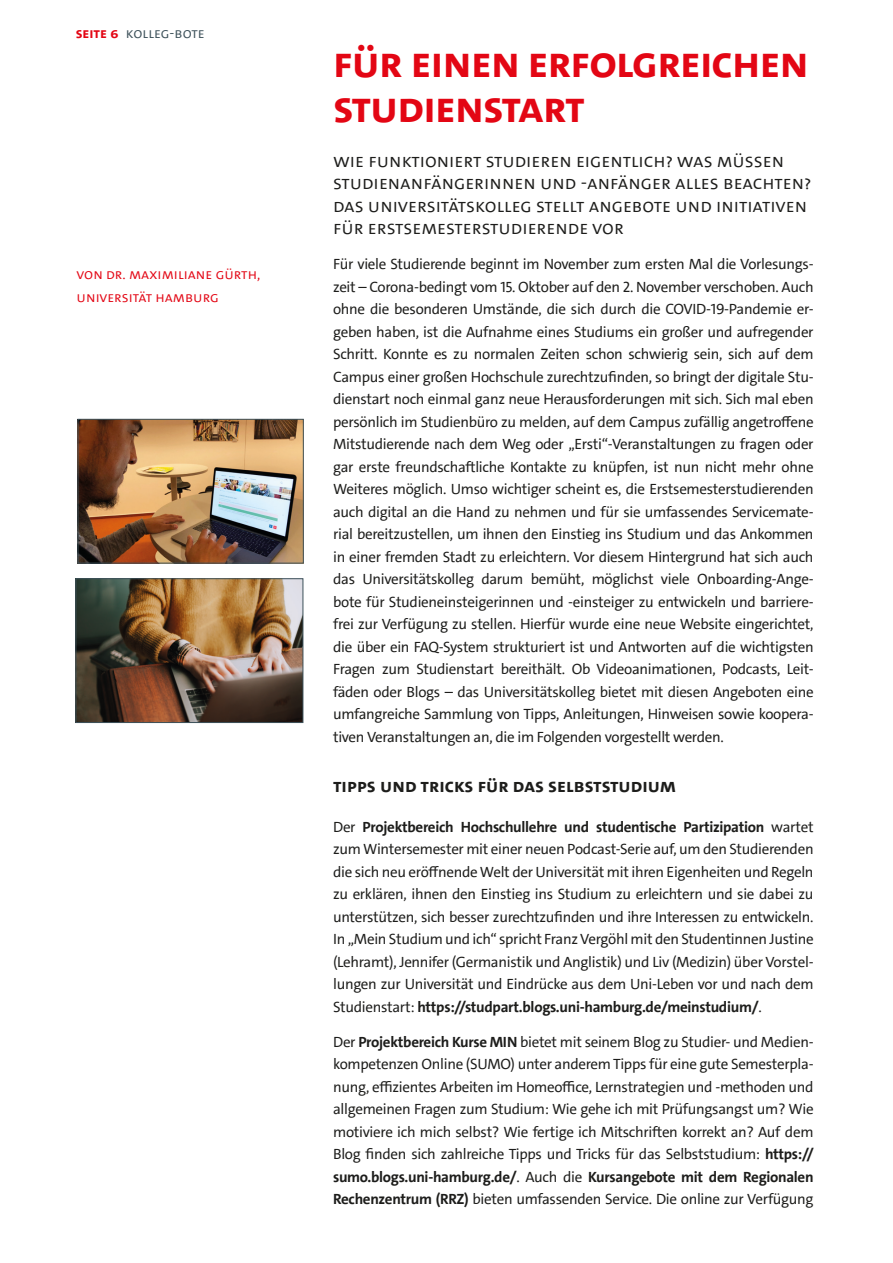
<style>
.page{position:relative;width:893px;height:1263px;background:#fff}
.page>*{position:absolute;margin:0;border:0;box-sizing:border-box;transform-origin:0 0}
.Headline{font:45px/45px "The Sans UHH Bold Caps";letter-spacing:-.02em;color:#e30614}
.Headline-2{font:19.5px/22.5px "The Sans UHH Semi Light Caps";color:#1d1d1b}
.Sub_im_Text{font:19.5px "The Sans UHH Bold Caps";color:#1d1d1b}
.Subheadline{font:15px/22.5px "The Sans UHH";letter-spacing:-.02em;color:#1d1d1b;text-align:justify}
.Autor{font:15px/22.5px "The Sans UHH Semi Light Caps";color:#e30614}
.t1{font:15px "The Sans UHH Semi Light Caps";color:#3d515a}
.s1{font-family:"The Sans UHH Bold Caps";color:#e30614}
.s2{font-weight:700}
</style>
<div class="page">
<img style="left:80px;top:421px;width:222px;height:140px">
<div style="left:78px;top:419px;width:226px;height:144px;border:1px solid #3d515a"></div>
<img style="left:77px;top:580px;width:224px;height:141px">
<div style="left:75px;top:578px;width:228px;height:145px;border:1px solid #3d515a"></div>
<p class="t1" style="left:76px;top:24px;width:131px"><span class="s1">Seite 6</span> Kolleg-Bote</p>
<p class="Autor" style="left:77px;top:263px;width:185px">Von Dr. Maximiliane Gürth,<br>Universität Hamburg</p>
<p class="Headline" style="left:333px;top:39px;width:477px">Für einen erfolgreichen<br>Studienstart</p>
<p class="Headline-2" style="left:333px;top:149px;width:480px">Wie funktioniert studieren eigentlich? Was müssen Studienanfängerinnen und -anfänger alles beachten?<br>Das Universitätskolleg stellt Angebote und Initiativen für Erstsemesterstudierende vor</p>
<p class="Subheadline" style="left:333px;top:253px;width:482px">Für viele Studierende beginnt im November zum ersten Mal die Vorlesungs&shy;zeit – Corona-bedingt vom 15. Oktober auf den 2. November verschoben. Auch ohne die besonderen Umstände, die sich durch die COVID-19-Pandemie er&shy;geben haben, ist die Aufnahme eines Studiums ein großer und aufregender Schritt. Konnte es zu normalen Zeiten schon schwierig sein, sich auf dem Campus einer großen Hochschule zurechtzufinden, so bringt der digitale Stu&shy;dienstart noch einmal ganz neue Herausforderungen mit sich. Sich mal eben persönlich im Studienbüro zu melden, auf dem Campus zufällig angetroffene Mitstudierende nach dem Weg oder „Ersti“-Veranstaltungen zu fragen oder gar erste freundschaftliche Kontakte zu knüpfen, ist nun nicht mehr ohne Weiteres möglich. Umso wichtiger scheint es, die Erstsemesterstudierenden auch digital an die Hand zu nehmen und für sie umfassendes Servicemate&shy;rial bereitzustellen, um ihnen den Einstieg ins Studium und das Ankommen in einer fremden Stadt zu erleichtern. Vor diesem Hintergrund hat sich auch das Universitätskolleg darum bemüht, möglichst viele Onboarding-Ange&shy;bote für Studieneinsteigerinnen und -einsteiger zu entwickeln und barriere&shy;frei zur Verfügung zu stellen. Hierfür wurde eine neue Website eingerichtet, die über ein FAQ-System strukturiert ist und Antworten auf die wichtigsten Fragen zum Studienstart bereithält. Ob Videoanimationen, Podcasts, Leit&shy;fäden oder Blogs – das Universitätskolleg bietet mit diesen Angeboten eine umfangreiche Sammlung von Tipps, Anleitungen, Hinweisen sowie koopera&shy;tiven Veranstaltungen an, die im Folgenden vorgestellt werden.</p>
<p class="Sub_im_Text" style="left:333px;top:773px;width:345px">Tipps und TRicks für das Selbststudium</p>
<p class="Subheadline" style="left:333px;top:815px;width:482px">Der <span class="s2">Projektbereich Hochschullehre und studentische Partizipation</span> wartet zum Wintersemester mit einer neuen Podcast-Serie auf, um den Studierenden die sich neu eröffnende Welt der Universität mit ihren Eigenheiten und Regeln zu erklären, ihnen den Einstieg ins Studium zu erleichtern und sie dabei zu unterstützen, sich besser zurechtzufinden und ihre Interessen zu entwickeln.<br>In „Mein Studium und ich“ spricht Franz Vergöhl mit den Studentinnen Justine (Lehramt), Jennifer (Germanistik und Anglistik) und Liv (Medizin) über Vorstel&shy;lungen zur Universität und Eindrücke aus dem Uni-Leben vor und nach dem Studienstart: <span class="s2">https://studpart.blogs.uni-hamburg.de/meinstudium/</span>.</p>
<p class="Subheadline" style="left:333px;top:1031px;width:482px">Der <span class="s2">Projektbereich Kurse MIN</span> bietet mit seinem Blog zu Studier- und Medien&shy;kompetenzen Online (SUMO) unter anderem Tipps für eine gute Semesterpla&shy;nung, effizientes Arbeiten im Homeoffice, Lernstrategien und -methoden und allgemeinen Fragen zum Studium: Wie gehe ich mit Prüfungsangst um? Wie motiviere ich mich selbst? Wie fertige ich Mitschriften korrekt an? Auf dem Blog finden sich zahlreiche Tipps und Tricks für das Selbststudium: <span class="s2">https:// sumo.blogs.uni-hamburg.de/</span>. Auch die <span class="s2">Kursangebote mit dem Regionalen Rechenzentrum (RRZ)</span> bieten umfassenden Service. Die online zur Verfügung</p>
</div>
